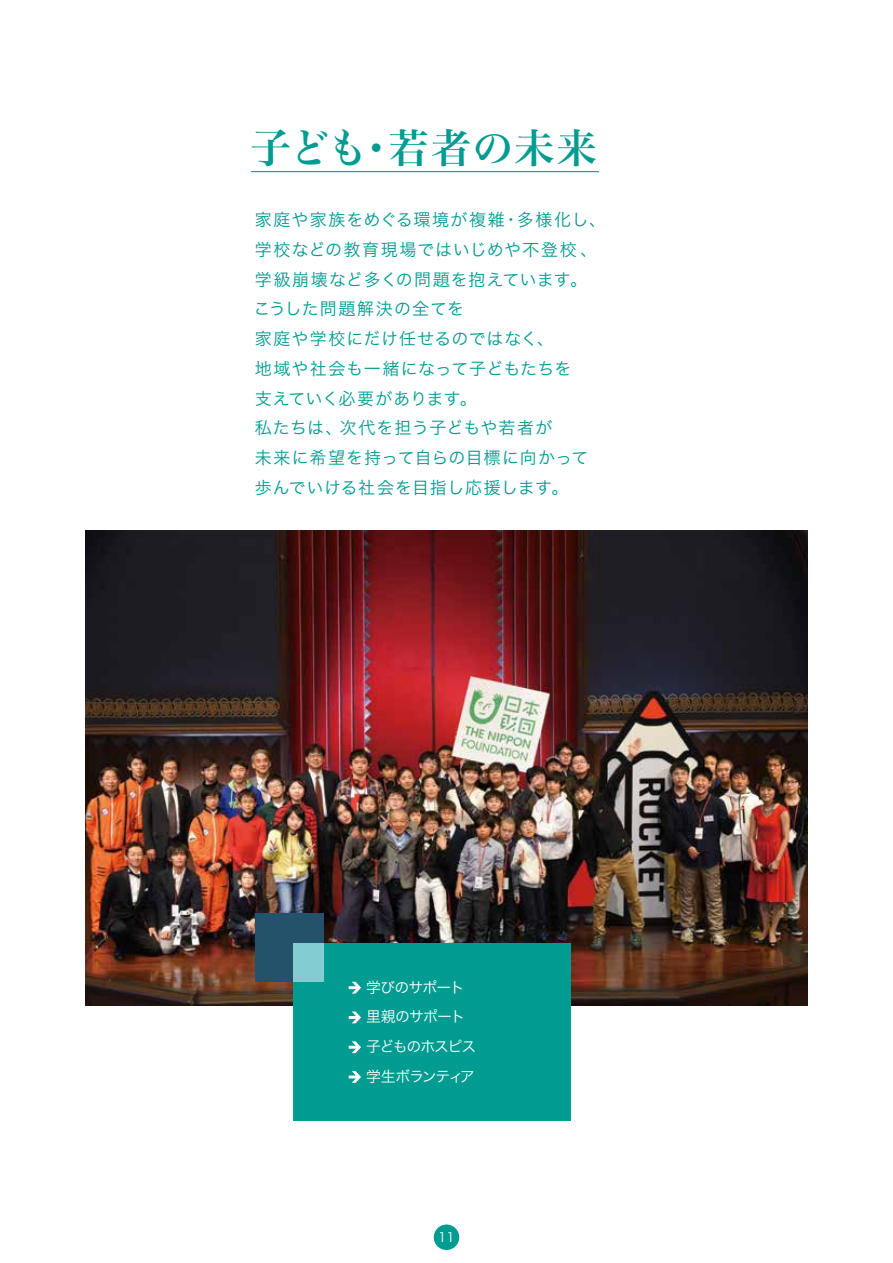
<style>
.page{position:relative;width:893px;height:1263px;background:#fff}
.page>*{position:absolute;margin:0;border:0;box-sizing:border-box;transform-origin:0 0}
.t1{font:40.35px "Hira Min Pro W6";letter-spacing:.03em;color:#009b91}
.t2{font:16.95px/29.7px "Hira Kaku Pro W3";letter-spacing:.045em;color:#009b91}
.t3{font:14.85px/29.7px "Hira Kaku Pro W3";letter-spacing:-.07em;color:#fff}
.t4{font:12.75px "Hira Kaku Pro W3";color:#fff}
</style>
<div class="page">
<img style="left:85px;top:531px;width:723px;height:475px">
<hr style="left:251px;top:171px;width:348px;height:1px;background:#009b91">
<div style="left:434px;top:1224px;width:25px;height:26px;background:#009b91;border-radius:50%"></div>
<div style="left:255px;top:913px;width:69px;height:69px;background:#25526b"></div>
<div style="left:293px;top:943px;width:278px;height:178px;background:#009b91"></div>
<div style="left:293px;top:943px;width:31px;height:39px;background:#83ccd2"></div>
<svg style="left:349px;top:982px;width:12px;height:11px"></svg>
<svg style="left:349px;top:1011px;width:12px;height:12px"></svg>
<svg style="left:349px;top:1041px;width:12px;height:12px"></svg>
<svg style="left:349px;top:1071px;width:12px;height:12px"></svg>
<h1 class="t1" style="left:251px;top:112px;width:348px">子ども・若者の未来</h1>
<p class="t2" style="left:253px;top:204px;width:354px">家庭や家族をめぐる環境が複雑・多様化し、学校などの教育現場ではいじめや不登校、学級崩壊など多くの問題を抱えています。こうした問題解決の全てを<br>家庭や学校にだけ任せるのではなく、<br>地域や社会も一緒になって子どもたちを<br>支えていく必要があります。<br>私たちは、次代を担う子どもや若者が<br>未来に希望を持って自らの目標に向かって歩んでいける社会を目指し応援します。</p>
<p class="t3" style="left:366px;top:971px;width:112px">学びのサポート里親のサポート子どものホスピス学生ボランティア</p>
<p class="t4" style="left:438px;top:1226px;width:18px">11</p>
</div>
